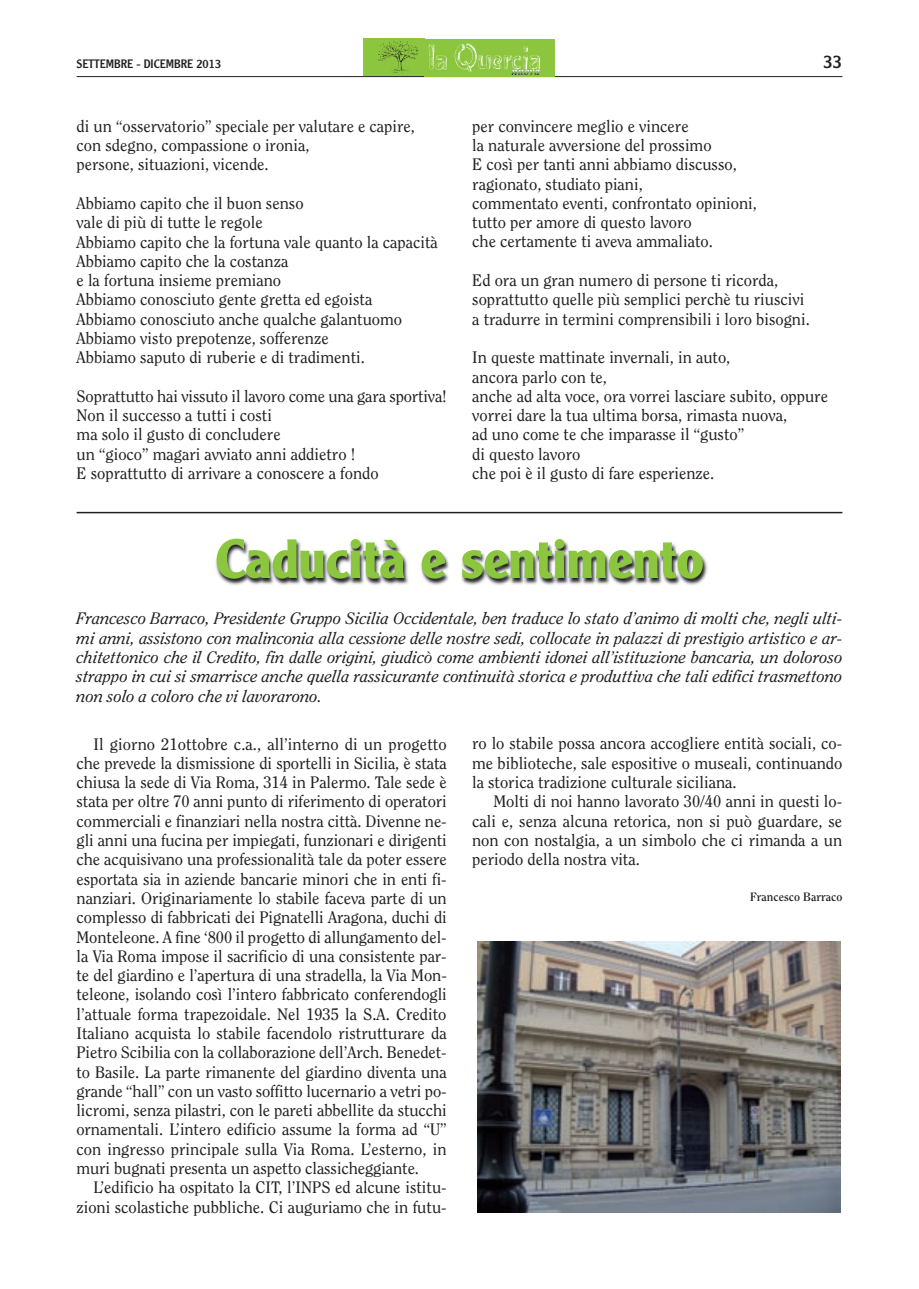
<style>
.page{position:relative;width:919px;height:1289px;background:#fff}
.page>*{position:absolute;margin:0;border:0;box-sizing:border-box;transform-origin:0 0}
.t1{font:700 54px "Clearface Gothic LH";color:#8bc63e}
.t2{font:18px "Clearface Gothic LH";color:#231f20}
.t3{font:16.5px/19.4px "Clearface";color:#231f20}
.t4{font:italic 16.5px/19.4px "Clearface";color:#231f20;text-align:justify}
.t5{font:12px "Clearface Gothic LH";color:#231f20}
.t6{font:700 12px "Clearface";color:#231f20}
</style>
<div class="page">
<hr style="left:77px;top:76px;width:765px;height:1px;background:#231f20">
<div style="left:424px;top:39px;width:130px;height:38px;background:#8bc63e"></div>
<img style="left:428px;top:43px;width:113px;height:29px">
<svg style="left:363px;top:39px;width:61px;height:37px;fill:#8cc63e"></svg>
<svg style="left:511px;top:70px;width:28px;height:5px"></svg>
<img style="left:215px;top:540px;width:493px;height:45px">
<hr style="left:77px;top:512px;width:765px;height:1px;background:#231f20">
<img style="left:477px;top:941px;width:363px;height:271px">
<p class="t5" style="left:77px;top:59px;width:146px">SETTEMBRE - DICEMBRE 2013</p>
<p class="t2" style="left:823px;top:55px;width:20px">33</p>
<p class="t3" style="left:77px;top:117px;width:340px">di un “osservatorio” speciale per valutare e capire, con sdegno, compassione o ironia,<br>persone, situazioni, vicende.</p>
<p class="t3" style="left:77px;top:194px;width:363px">Abbiamo capito che il buon senso<br>vale di più di tutte le regole<br>Abbiamo capito che la fortuna vale quanto la capacità Abbiamo capito che la costanza<br>e la fortuna insieme premiano<br>Abbiamo conosciuto gente gretta ed egoista<br>Abbiamo conosciuto anche qualche galantuomo Abbiamo visto prepotenze, sofferenze<br>Abbiamo saputo di ruberie e di tradimenti.</p>
<p class="t3" style="left:77px;top:387px;width:372px">Soprattutto hai vissuto il lavoro come una gara sportiva!<br>Non il successo a tutti i costi<br>ma solo il gusto di concludere<br>un “gioco” magari avviato anni addietro !<br>E soprattutto di arrivare a conoscere a fondo</p>
<p class="t3" style="left:472px;top:117px;width:286px">per convincere meglio e vincere<br>la naturale avversione del prossimo<br>E così per tanti anni abbiamo discusso, ragionato, studiato piani,<br>commentato eventi, confrontato opinioni, tutto per amore di questo lavoro<br>che certamente ti aveva ammaliato.</p>
<p class="t3" style="left:472px;top:271px;width:339px">Ed ora un gran numero di persone ti ricorda, soprattutto quelle più semplici perchè tu riuscivi a tradurre in termini comprensibili i loro bisogni.</p>
<p class="t3" style="left:472px;top:349px;width:357px">In queste mattinate invernali, in auto,<br>ancora parlo con te,<br>anche ad alta voce, ora vorrei lasciare subito, oppure vorrei dare la tua ultima borsa, rimasta nuova,<br>ad uno come te che imparasse il “gusto”<br>di questo lavoro<br>che poi è il gusto di fare esperienze.</p>
<h1 class="t1" style="left:215px;top:539px;width:489px">Caducità e sentimento</h1>
<p class="t4" style="left:77px;top:610px;width:767px">Francesco Barraco, Presidente Gruppo Sicilia Occidentale, ben traduce lo stato d’animo di molti che, negli ulti&shy;mi anni, assistono con malinconia alla cessione delle nostre sedi, collocate in palazzi di prestigio artistico e ar&shy;chitettonico che il Credito, fin dalle origini, giudicò come ambienti idonei all’istituzione bancaria, un doloroso strappo in cui si smarrisce anche quella rassicurante continuità storica e produttiva che tali edifici trasmettono non solo a coloro che vi lavorarono.</p>
<p class="t3" style="left:76px;top:735px;width:372px;text-align:justify;text-indent:17px">Il giorno 21ottobre c.a., all’interno di un progetto che prevede la dismissione di sportelli in Sicilia, è stata chiusa la sede di Via Roma, 314 in Palermo. Tale sede è stata per oltre 70 anni punto di riferimento di operatori commerciali e finanziari nella nostra città. Divenne ne&shy;gli anni una fucina per impiegati, funzionari e dirigenti che acquisivano una professionalità tale da poter essere esportata sia in aziende bancarie minori che in enti fi&shy;nanziari. Originariamente lo stabile faceva parte di un complesso di fabbricati dei Pignatelli Aragona, duchi di Monteleone. A fine ‘800 il progetto di allungamento del&shy;la Via Roma impose il sacrificio di una consistente par&shy;te del giardino e l’apertura di una stradella, la Via Mon&shy;teleone, isolando così l’intero fabbricato conferendogli l’attuale forma trapezoidale. Nel 1935 la S.A. Credito Italiano acquista lo stabile facendolo ristrutturare da Pietro Scibilia con la collaborazione dell’Arch. Benedet&shy;to Basile. La parte rimanente del giardino diventa una grande “hall” con un vasto soffitto lucernario a vetri po&shy;licromi, senza pilastri, con le pareti abbellite da stucchi ornamentali. L’intero edificio assume la forma ad “U” con ingresso principale sulla Via Roma. L’esterno, in muri bugnati presenta un aspetto classicheggiante.</p>
<p class="t3" style="left:76px;top:1178px;width:372px;text-align:right">L’edificio ha ospitato la CIT, l’INPS ed alcune istitu&shy;zioni scolastiche pubbliche. Ci auguriamo che in futu-</p>
<p class="t3" style="left:472px;top:735px;width:372px;text-align:justify">ro lo stabile possa ancora accogliere entità sociali, co&shy;me biblioteche, sale espositive o museali, continuando la storica tradizione culturale siciliana.</p>
<p class="t3" style="left:472px;top:793px;width:371px;text-align:justify;text-indent:21px">Molti di noi hanno lavorato 30/40 anni in questi lo&shy;cali e, senza alcuna retorica, non si può guardare, se non con nostalgia, a un simbolo che ci rimanda a un periodo della nostra vita.</p>
<p class="t6" style="left:750px;top:892px;width:94px">Francesco Barraco</p>
</div>
